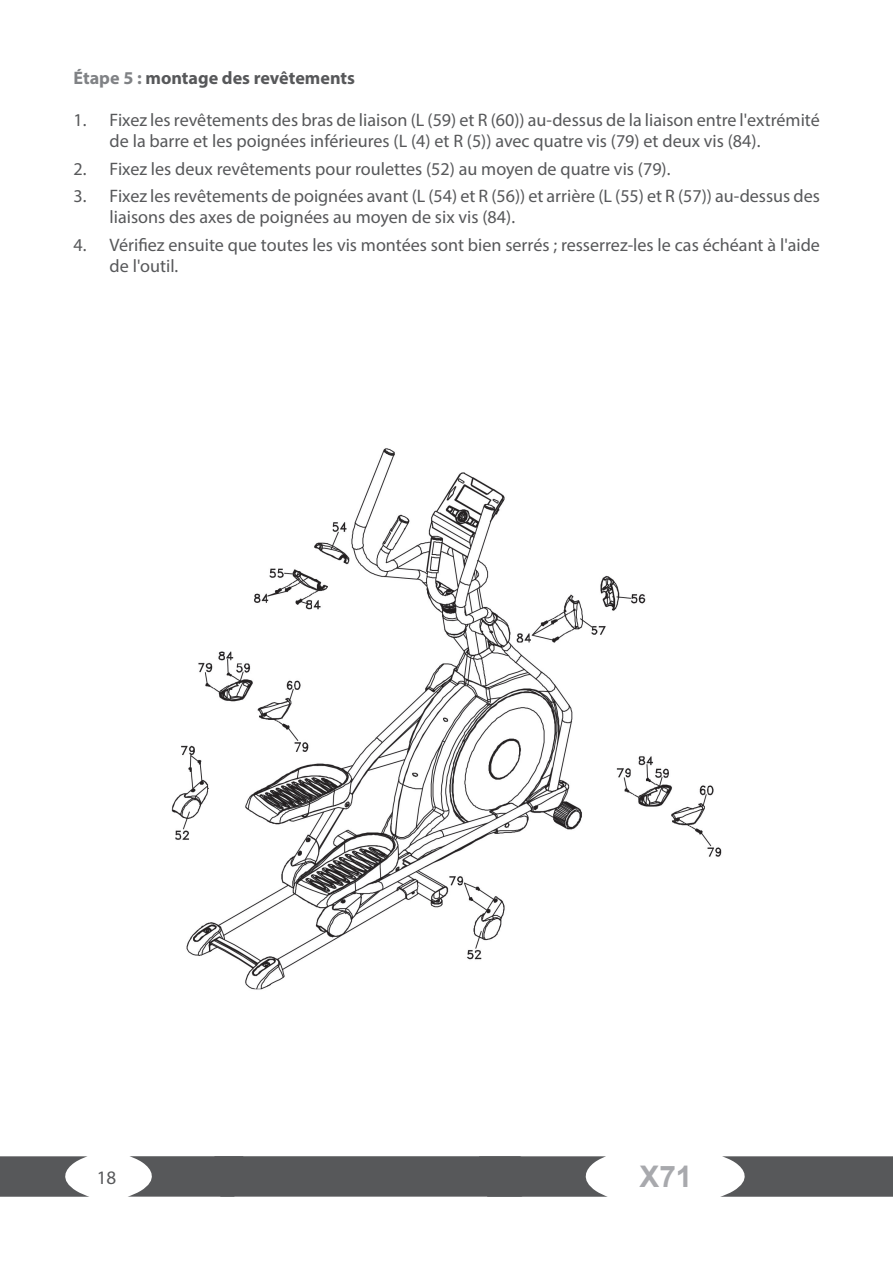
<style>
.page{position:relative;width:893px;height:1263px;background:#fff}
.page>*{position:absolute;margin:0;border:0;box-sizing:border-box;transform-origin:0 0}
.t1{font:700 29.7px "Arial";color:#a8a9ad}
.t2{font:19.05px "Myriad Pro";color:#57585a}
.t3{font:18.15px/21.3px "Myriad Pro";color:#57585a}
.t4{font:700 18.15px "Myriad Pro";color:#57585a}
.s1{color:#808285}
</style>
<div class="page">
<img style="left:171px;top:448px;width:551px;height:542px">
<svg style="left:0;top:1156px;width:89px;height:41px"></svg>
<svg style="left:720px;top:1156px;width:173px;height:41px;background:#6a6a6c"></svg>
<svg style="left:128px;top:1156px;width:480px;height:41px;background:#646567"></svg>
<p class="t4" style="left:74px;top:66px;width:283px"><span class="s1">Étape 5 :</span> montage des revêtements</p>
<p class="t3" style="left:110px;top:109px;width:712px;text-indent:-36px">1. Fixez les revêtements des bras de liaison (L (59) et R (60)) au-dessus de la liaison entre l'extrémité de la barre et les poignées inférieures (L (4) et R (5)) avec quatre vis (79) et deux vis (84).</p>
<p class="t3" style="left:73px;top:158px;width:598px">2. Fixez les deux revêtements pour roulettes (52) au moyen de quatre vis (79).</p>
<p class="t3" style="left:110px;top:185px;width:712px;text-indent:-36px">3. Fixez les revêtements de poignées avant (L (54) et R (56)) et arrière (L (55) et R (57)) au-dessus des liaisons des axes de poignées au moyen de six vis (84).</p>
<p class="t3" style="left:110px;top:234px;width:712px;text-indent:-36px">4. Vérifiez ensuite que toutes les vis montées sont bien serrés ; resserrez-les le cas échéant à l'aide de l'outil.</p>
<p class="t2" style="left:97px;top:1166px;width:21px">18</p>
<h1 class="t1" style="left:640px;top:1155px;width:54px">X71</h1>
</div>
